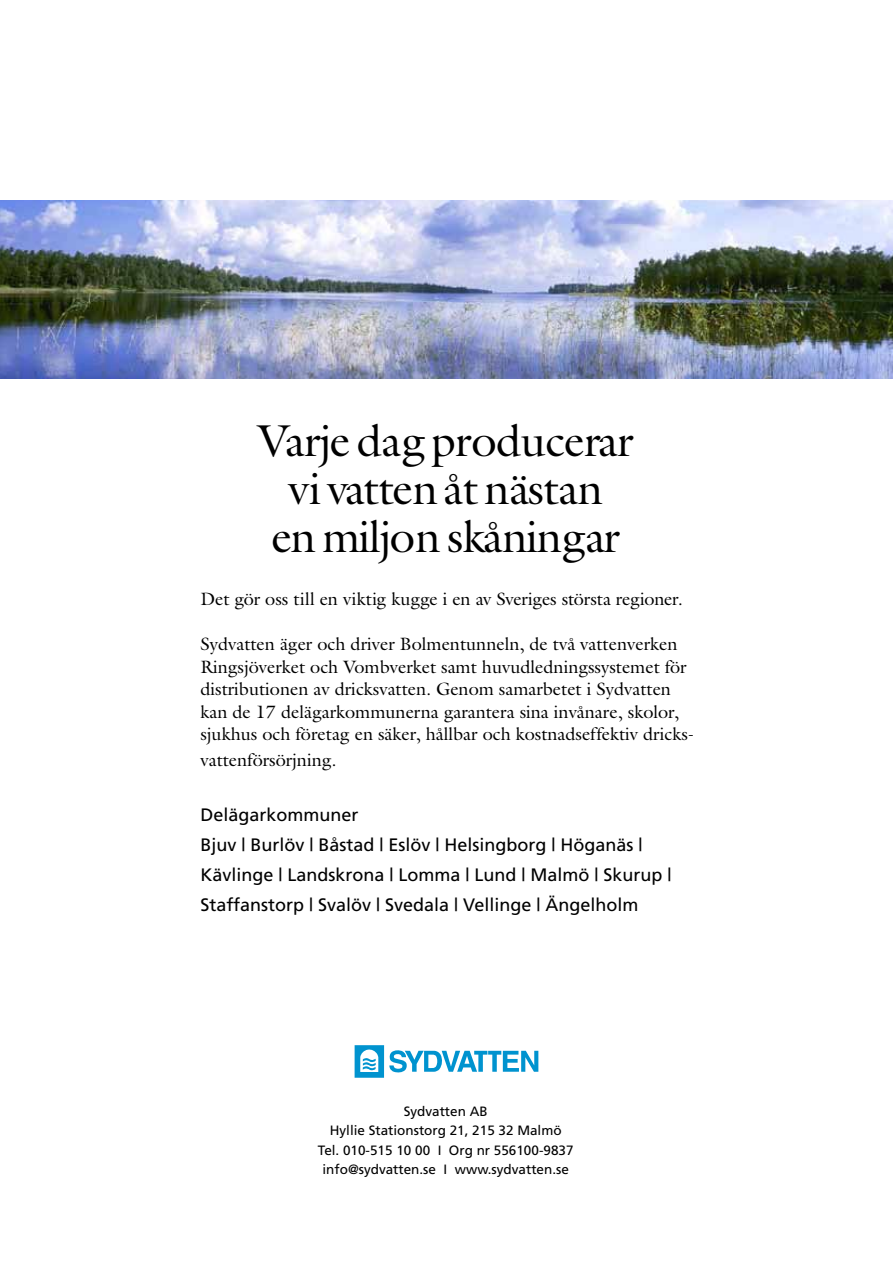
<style>
.page{position:relative;width:893px;height:1263px;background:#fff}
.page>*{position:absolute;margin:0;border:0;box-sizing:border-box;transform-origin:0 0}
.t1{font:45px/48px "Galliard";letter-spacing:-.01em;color:#000;text-align:center}
.t2{font:18px/22.5px "Galliard";color:#000}
.t3{font:18px/30px "Frutiger";color:#000}
.t4{font:13.5px/19.5px "Frutiger";color:#000;text-align:center}
</style>
<div class="page">
<img style="left:0;top:201px;width:893px;height:177px">
<div style="left:355px;top:1045px;width:29px;height:33px;background:#0093cf"></div>
<svg style="left:389px;top:1050px;width:149px;height:23px"></svg>
<svg style="left:360px;top:1049px;width:18px;height:23px"></svg>
<h1 class="t1" style="left:258px;top:416px;width:378px">Varje dag producerar vi vatten åt nästan<br>en miljon skåningar</h1>
<p class="t2" style="left:200px;top:588px;width:484px">Det gör oss till en viktig kugge i en av Sveriges största regioner.</p>
<p class="t2" style="left:200px;top:633px;width:495px">Sydvatten äger och driver Bolmentunneln, de två vattenverken Ringsjöverket och Vombverket samt huvudledningssystemet för distributionen av dricksvatten. Genom samarbetet i Sydvatten kan de 17 delägarkommunerna garantera sina invånare, skolor, sjukhus och företag en säker, hållbar och kostnadseffektiv dricks-</p>
<p class="t2" style="left:200px;top:748px;width:138px">vattenförsörjning.</p>
<p class="t3" style="left:200px;top:800px;width:473px">Delägarkommuner<br>Bjuv | Burlöv | Båstad | Eslöv | Helsingborg | Höganäs | Kävlinge | Landskrona | Lomma | Lund | Malmö | Skurup | Staffanstorp | Svalöv | Svedala | Vellinge | Ängelholm</p>
<p class="t4" style="left:318px;top:1101px;width:257px">Sydvatten AB<br>Hyllie Stationstorg 21, 215 32 Malmö<br>Tel. 010-515 10 00 I Org nr 556100-9837 info@sydvatten.se I www.sydvatten.se</p>
</div>
